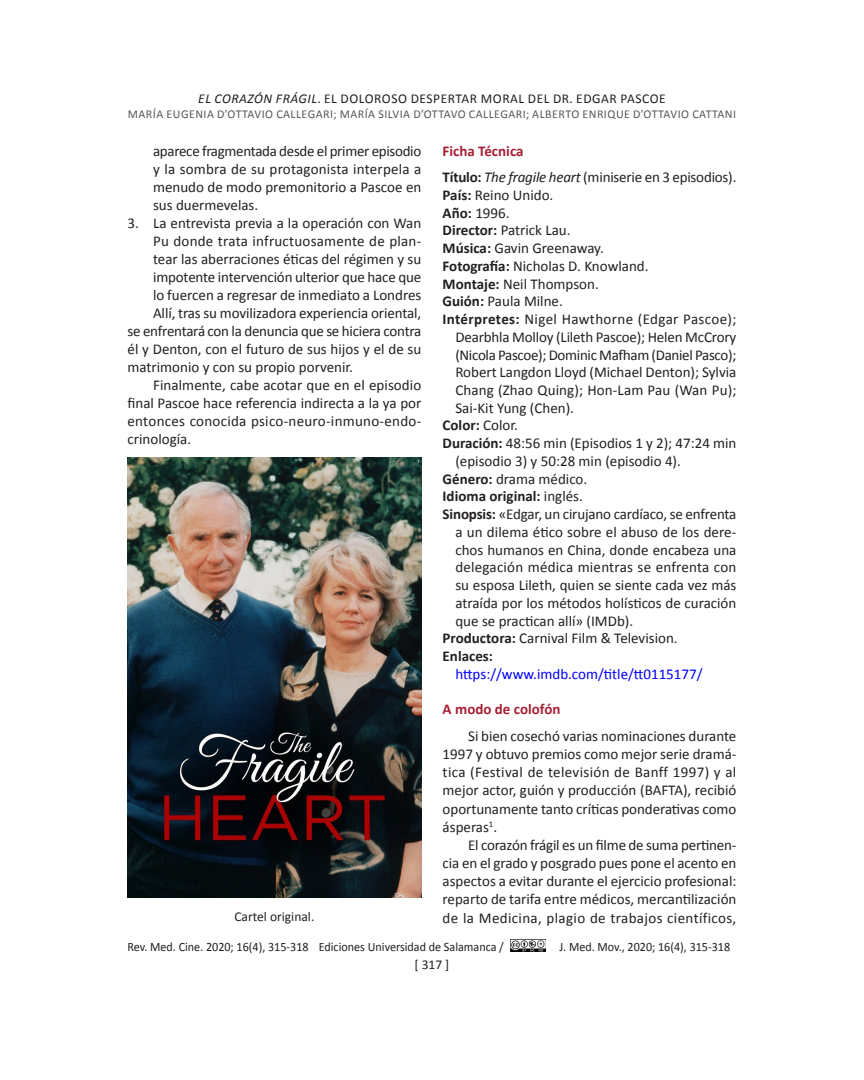
<style>
.page{position:relative;width:864px;height:1080px;background:#fff}
.page>*{position:absolute;margin:0;border:0;box-sizing:border-box;transform-origin:0 0}
.t1{font:15px/18.1px "Calibri";color:#231f20;text-align:justify}
.t2{font:15px "Calibri";letter-spacing:-.02em;color:#231f20}
.t3{font:700 15px "Calibri";color:#231f20}
.t4{font:15px "Calibri";letter-spacing:.02em;color:#231f20}
.t5{font:15px "Calibri";letter-spacing:.025em;color:#231f20}
.t6{font:15px "Calibri";color:#00f}
.t7{font:700 15px "Calibri";color:#a62035}
.t8{font:13.5px "Calibri";letter-spacing:.04em;color:#231f20}
.t9{font:13.5px "Calibri";color:#231f20}
.t10{font:12.75px "Calibri";color:#231f20;scale:.95 1}
.t11{font:12px "Calibri";letter-spacing:.04em;color:#57585a}
.s1{font-style:italic}
.s2{font-weight:700;color:#a62035}
.s3{font-weight:700}
.s4{font-weight:400}
</style>
<div class="page">
<img style="left:511px;top:939px;width:34px;height:12px">
<img style="left:128px;top:457px;width:293px;height:441px">
<p class="t8" style="left:198px;top:90px;width:469px"><span class="s1">EL CORAZÓN FRÁGIL</span>. EL DOLOROSO DESPERTAR MORAL DEL DR. EDGAR PASCOE</p>
<p class="t11" style="left:128px;top:106px;width:610px">MARÍA EUGENIA D’OTTAVIO CALLEGARI; MARÍA SILVIA D’OTTAVO CALLEGARI; ALBERTO ENRIQUE D’OTTAVIO CATTANI</p>
<p class="t1" style="left:153px;top:142px;width:270px">aparece fragmentada desde el primer episodio y la sombra de su protagonista interpela a menudo de modo premonitorio a Pascoe en sus duermevelas.</p>
<p class="t1" style="left:128px;top:214px;width:295px">3. La entrevista previa a la operación con Wan</p>
<p class="t1" style="left:153px;top:232px;width:270px">Pu donde trata infructuosamente de plan-</p>
<p class="t1" style="left:153px;top:250px;width:270px">tear las aberraciones éticas del régimen y su</p>
<p class="t1" style="left:153px;top:268px;width:270px">impotente intervención ulterior que hace que</p>
<p class="t1" style="left:153px;top:286px;width:270px">lo fuercen a regresar de inmediato a Londres</p>
<p class="t1" style="left:153px;top:304px;width:270px">Allí, tras su movilizadora experiencia oriental,</p>
<p class="t1" style="left:128px;top:322px;width:295px">se enfrentará con la denuncia que se hiciera contra</p>
<p class="t1" style="left:128px;top:340px;width:295px">él y Denton, con el futuro de sus hijos y el de su</p>
<p class="t1" style="left:128px;top:358px;width:227px">matrimonio y con su propio porvenir.</p>
<p class="t1" style="left:153px;top:376px;width:270px">Finalmente, cabe acotar que en el episodio</p>
<p class="t1" style="left:128px;top:394px;width:295px">final Pascoe hace referencia indirecta a la ya por</p>
<p class="t4" style="left:128px;top:411px;width:295px">entonces conocida psico-neuro-inmuno-endo-</p>
<p class="t1" style="left:128px;top:430px;width:65px">crinología.</p>
<p class="t9" style="left:234px;top:908px;width:82px">Cartel original.</p>
<p class="t1" style="left:443px;top:138px;width:295px;line-height:26.2px"><span class="s2">Ficha Técnica<br></span><span class="s3">Título:</span> <span class="s1">The fragile heart</span> (miniserie en 3 episodios).</p>
<p class="t1" style="left:443px;top:186px;width:112px"><span class="s3">País:</span> Reino Unido.</p>
<p class="t1" style="left:443px;top:204px;width:68px"><span class="s3">Año:</span> 1996.</p>
<p class="t1" style="left:443px;top:221px;width:129px"><span class="s3">Director:</span> Patrick Lau.</p>
<p class="t1" style="left:443px;top:239px;width:163px"><span class="s3">Música:</span> Gavin Greenaway.</p>
<p class="t1" style="left:443px;top:257px;width:207px"><span class="s3">Fotografía:</span> Nicholas D. Knowland.</p>
<p class="t1" style="left:443px;top:275px;width:158px"><span class="s3">Montaje:</span> Neil Thompson.</p>
<p class="t1" style="left:443px;top:292px;width:122px"><span class="s3">Guión:</span> Paula Milne.</p>
<p class="t5" style="left:443px;top:310px;width:295px"><span class="s3">Intérpretes:</span> Nigel Hawthorne (Edgar Pascoe);</p>
<p class="t1" style="left:455px;top:328px;width:283px">Dearbhla Molloy (Lileth Pascoe); Helen McCrory</p>
<p class="t2" style="left:455px;top:345px;width:282px">(Nicola Pascoe); Dominic Mafham (Daniel Pasco);</p>
<p class="t1" style="left:455px;top:363px;width:283px">Robert Langdon Lloyd (Michael Denton); Sylvia</p>
<p class="t1" style="left:455px;top:381px;width:282px">Chang (Zhao Quing); Hon-Lam Pau (Wan Pu);</p>
<p class="t1" style="left:455px;top:399px;width:120px">Sai-Kit Yung (Chen).</p>
<p class="t3" style="left:443px;top:416px;width:77px">Color: <span class="s4">Color.</span></p>
<p class="t1" style="left:443px;top:434px;width:295px"><span class="s3">Duración:</span> 48:56 min (Episodios 1 y 2); 47:24 min</p>
<p class="t1" style="left:455px;top:452px;width:227px">(episodio 3) y 50:28 min (episodio 4).</p>
<p class="t1" style="left:443px;top:470px;width:146px"><span class="s3">Género:</span> drama médico.</p>
<p class="t3" style="left:443px;top:487px;width:142px">Idioma original: <span class="s4">inglés.</span></p>
<p class="t1" style="left:443px;top:505px;width:295px"><span class="s3">Sinopsis:</span> «Edgar, un cirujano cardíaco, se enfrenta</p>
<p class="t1" style="left:455px;top:523px;width:283px">a un dilema ético sobre el abuso de los dere-</p>
<p class="t1" style="left:455px;top:541px;width:283px">chos humanos en China, donde encabeza una</p>
<p class="t1" style="left:455px;top:558px;width:283px">delegación médica mientras se enfrenta con</p>
<p class="t1" style="left:455px;top:576px;width:283px">su esposa Lileth, quien se siente cada vez más</p>
<p class="t1" style="left:455px;top:594px;width:283px">atraída por los métodos holísticos de curación</p>
<p class="t1" style="left:455px;top:612px;width:179px">que se practican allí» (IMDb).</p>
<p class="t1" style="left:443px;top:629px;width:237px"><span class="s3">Productora:</span> Carnival Film &amp; Television.</p>
<p class="t3" style="left:443px;top:647px;width:52px">Enlaces:</p>
<p class="t6" style="left:455px;top:664px;width:249px">https://www.imdb.com/title/tt0115177/</p>
<p class="t7" style="left:443px;top:700px;width:119px">A modo de colofón</p>
<p class="t1" style="left:443px;top:727px;width:295px;text-indent:26px">Si bien cosechó varias nominaciones durante 1997 y obtuvo premios como mejor serie dramá&shy;tica (Festival de televisión de Banff 1997) y al mejor actor, guión y producción (BAFTA), recibió oportunamente tanto críticas ponderativas como ásperas<sup>1</sup>.</p>
<p class="t1" style="left:443px;top:836px;width:295px;text-indent:26px">El corazón frágil es un filme de suma pertinen&shy;cia en el grado y posgrado pues pone el acento en aspectos a evitar durante el ejercicio profesional: reparto de tarifa entre médicos, mercantilización de la Medicina, plagio de trabajos científicos,</p>
<p class="t10" style="left:128px;top:939px;width:398px">Rev. Med. Cine. 2020; 16(4), 315-318 Ediciones Universidad de Salamanca /</p>
<p class="t10" style="left:560px;top:939px;width:181px">J. Med. Mov., 2020; 16(4), 315-318</p>
<p class="t8" style="left:415px;top:956px;width:36px">[ 317 ]</p>
</div>
